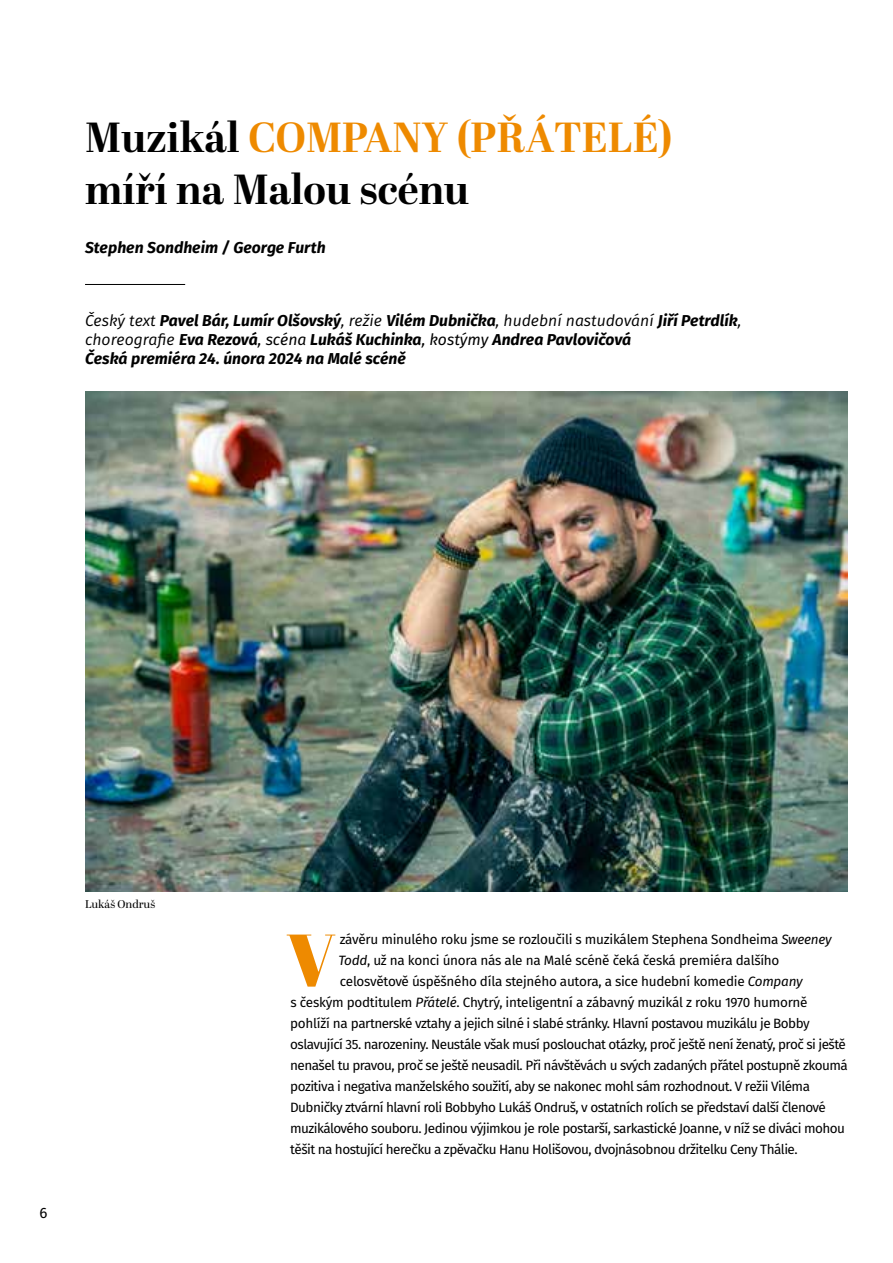
<style>
.page{position:relative;width:893px;height:1263px;background:#fff}
.page>*{position:absolute;margin:0;border:0;box-sizing:border-box;transform-origin:0 0}
.t1{font:900 73.5px "Abril Display";color:#ee8a00}
.t2{font:700 42px/52.5px "Abril Display";color:#000}
.t3{font:italic 700 15.75px/18.9px "Fira Sans";color:#000}
.t4{font:15px "Fira Sans";color:#000}
.t5{font:13.5px "Fira Sans";letter-spacing:-.04em;color:#000}
.t6{font:13.5px "Fira Sans";letter-spacing:-.02em;color:#000}
.t7{font:11.25px "Abril Display";color:#000}
.s1{color:#ee8a00}
.s2{font-weight:400}
.s3{font-style:italic}
</style>
<div class="page">
<img style="left:85px;top:392px;width:763px;height:500px">
<hr style="left:85px;top:284px;width:100px;height:1px;background:#000">
<h2 class="t2" style="left:85px;top:113px;width:589px">Muzikál <span class="s1">COMPANY (PŘÁTELÉ) </span>míří na Malou scénu</h2>
<p class="t3" style="left:85px;top:238px;width:242px">Stephen Sondheim / George Furth</p>
<p class="t3" style="left:85px;top:311px;width:658px"><span class="s2">Český text</span> Pavel Bár, Lumír Olšovský<span class="s2">, režie</span> Vilém Dubnička<span class="s2">, hudební nastudování</span> Jiří Petrdlík<span class="s2">, choreografie</span> Eva Rezová<span class="s2">, scéna</span> Lukáš Kuchinka<span class="s2">, kostýmy</span> Andrea Pavlovičová<br>Česká premiéra 24. února 2024 na Malé scéně</p>
<p class="t7" style="left:85px;top:896px;width:72px">Lukáš Ondruš</p>
<p class="t4" style="left:40px;top:1202px;width:9px">6</p>
<h1 class="t1" style="left:287px;top:908px;width:50px">V</h1>
<p class="t6" style="left:340px;top:930px;width:494px">závěru minulého roku jsme se rozloučili s muzikálem Stephena Sondheima <span class="s3">Sweeney</span></p>
<p class="t6" style="left:339px;top:951px;width:442px"><span class="s3">Todd</span>, už na konci února nás ale na Malé scéně čeká česká premiéra dalšího</p>
<p class="t6" style="left:340px;top:972px;width:464px">celosvětově úspěšného díla stejného autora, a sice hudební komedie <span class="s3">Company</span></p>
<p class="t6" style="left:291px;top:993px;width:519px">s českým podtitulem <span class="s3">Přátelé</span>. Chytrý, inteligentní a zábavný muzikál z roku 1970 humorně</p>
<p class="t5" style="left:290px;top:1014px;width:521px">pohlíží na partnerské vztahy a jejich silné i slabé stránky. Hlavní postavou muzikálu je Bobby</p>
<p class="t5" style="left:290px;top:1035px;width:557px">oslavující 35. narozeniny. Neustále však musí poslouchat otázky, proč ještě není ženatý, proč si ještě</p>
<p class="t5" style="left:290px;top:1056px;width:559px">nenašel tu pravou, proč se ještě neusadil. Při návštěvách u svých zadaných přátel postupně zkoumá</p>
<p class="t5" style="left:290px;top:1077px;width:521px">pozitiva i negativa manželského soužití, aby se nakonec mohl sám rozhodnout. V režii Viléma</p>
<p class="t5" style="left:290px;top:1098px;width:537px">Dubničky ztvární hlavní roli Bobbyho Lukáš Ondruš, v ostatních rolích se představí další členové</p>
<p class="t5" style="left:290px;top:1119px;width:556px">muzikálového souboru. Jedinou výjimkou je role postarší, sarkastické Joanne, v níž se diváci mohou</p>
<p class="t5" style="left:290px;top:1140px;width:509px">těšit na hostující herečku a zpěvačku Hanu Holišovou, dvojnásobnou držitelku Ceny Thálie.</p>
</div>
